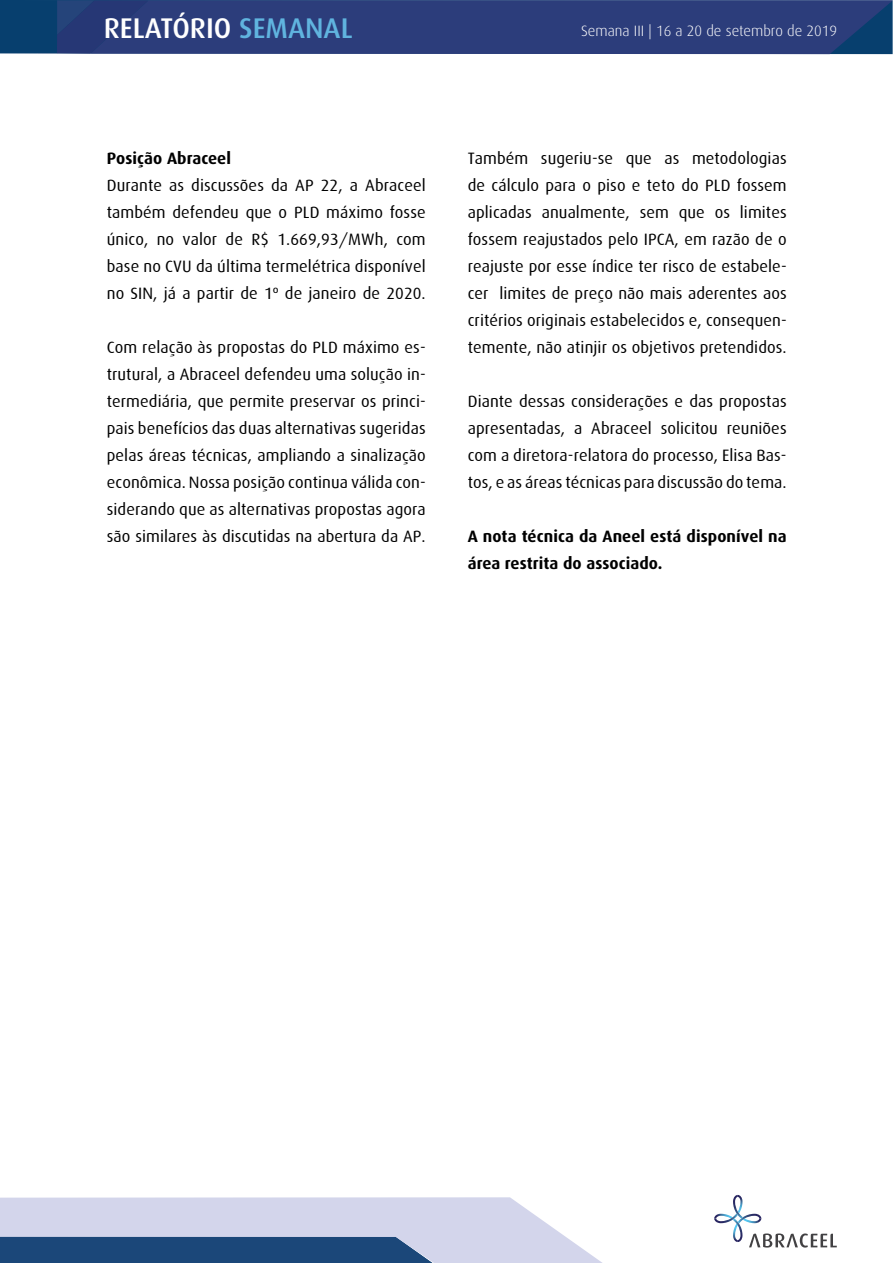
<style>
.page{position:relative;width:893px;height:1263px;background:#fff}
.page>*{position:absolute;margin:0;border:0;box-sizing:border-box;transform-origin:0 0}
.t1{font:500 28.5px "Dax";color:#fff}
.t2{font:16.5px/27px "Dax";letter-spacing:.005em;color:#000;text-align:justify}
.t3{font:700 16.5px/27px "Dax";letter-spacing:.005em;color:#000}
.t4{font:300 15px "Dax";color:#fff}
.s1{color:#60b4df}
</style>
<div class="page">
<svg style="left:0;top:1197px;width:602px;height:66px;background:#a4b1cd"></svg>
<svg style="left:714px;top:1195px;width:123px;height:52px"></svg>
<svg style="left:0;top:0;width:893px;height:54px;background:#283d79"></svg>
<h1 class="t1" style="left:104px;top:12px;width:250px">RELATÓRIO <span class="s1">SEMANAL</span></h1>
<p class="t4" style="left:581px;top:22px;width:257px">Semana III | 16 a 20 de setembro de 2019</p>
<p class="t3" style="left:107px;top:145px;width:126px">Posição Abraceel</p>
<p class="t2" style="left:107px;top:172px;width:320px">Durante as discussões da AP 22, a Abraceel também defendeu que o PLD máximo fosse único, no valor de R$ 1.669,93/MWh, com base no CVU da última termelétrica disponível no SIN, já a partir de 1º de janeiro de 2020.</p>
<p class="t2" style="left:107px;top:334px;width:320px">Com relação às propostas do PLD máximo es&shy;trutural, a Abraceel defendeu uma solução in&shy;termediária, que permite preservar os princi&shy;pais benefícios das duas alternativas sugeridas pelas áreas técnicas, ampliando a sinalização econômica. Nossa posição continua válida con&shy;siderando que as alternativas propostas agora são similares às discutidas na abertura da AP.</p>
<p class="t2" style="left:468px;top:145px;width:320px">Também sugeriu-se que as metodologias de cálculo para o piso e teto do PLD fossem aplicadas anualmente, sem que os limites fossem reajustados pelo IPCA, em razão de o reajuste por esse índice ter risco de estabele&shy;cer limites de preço não mais aderentes aos critérios originais estabelecidos e, consequen&shy;temente, não atinjir os objetivos pretendidos.</p>
<p class="t2" style="left:468px;top:388px;width:320px">Diante dessas considerações e das propostas apresentadas, a Abraceel solicitou reuniões com a diretora-relatora do processo, Elisa Bas&shy;tos, e as áreas técnicas para discussão do tema.</p>
<p class="t3" style="left:468px;top:523px;width:320px">A nota técnica da Aneel está disponível na área restrita do associado.</p>
</div>
